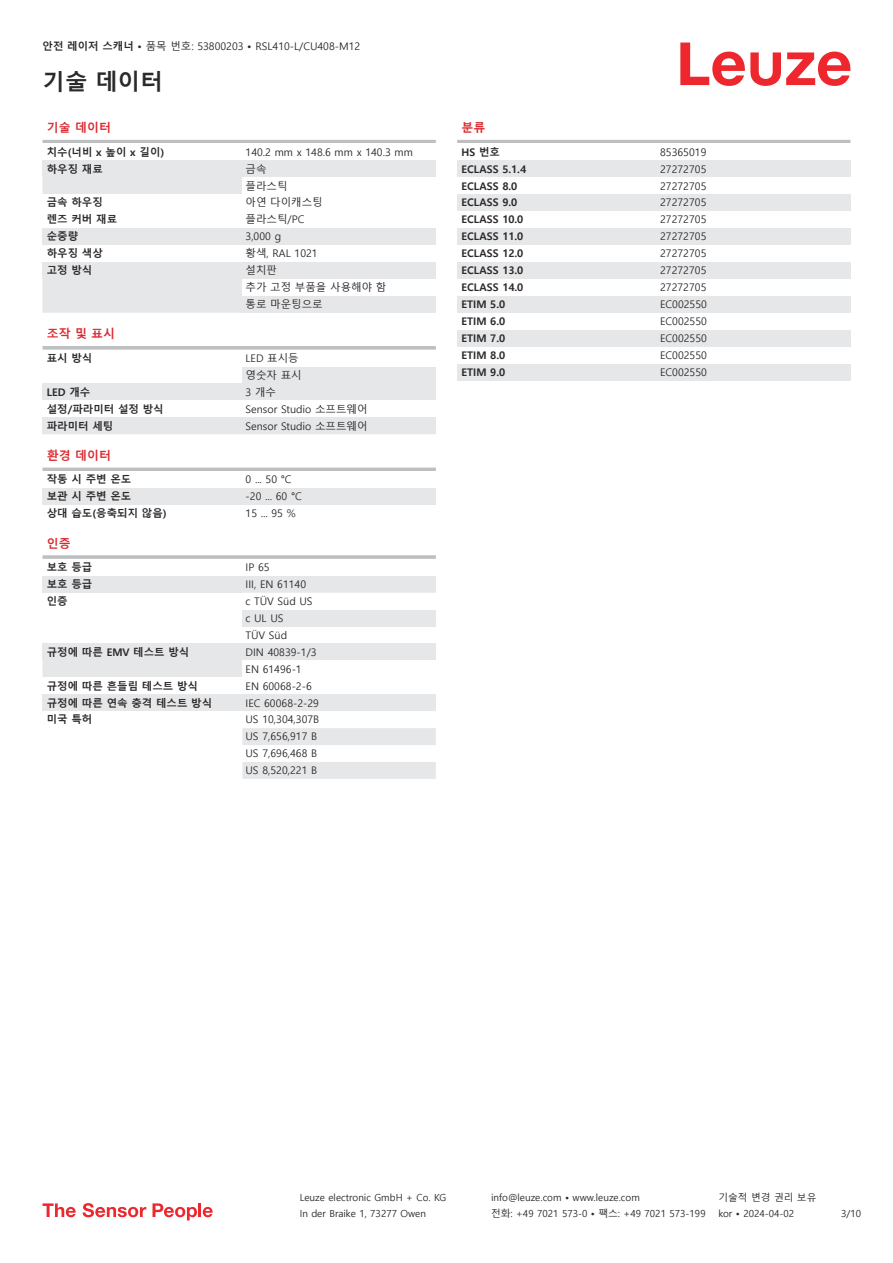
<style>
.page{position:relative;width:893px;height:1263px;background:#fff}
.page>*{position:absolute;margin:0;border:0;box-sizing:border-box;transform-origin:0 0}
.t1{font:700 22.5px "Malgun Gothic";color:#2b292a}
.t2{font:700 12px "Malgun Gothic";color:#db2a30}
.t3{font:10.5px/17px "Malgun Gothic";color:#2b292a}
.t4{font:700 10.5px "Malgun Gothic";color:#2b292a}
.t5{font:9.75px "Malgun Gothic";color:#2b292a}
.s1{font-weight:700}
</style>
<div class="page">
<svg style="left:680px;top:43px;width:170px;height:43px"></svg>
<svg style="left:43px;top:177px;width:199px;height:500px"></svg>
<hr style="left:43px;top:140px;width:393px;height:3px;background:#bdbfc1">
<div style="left:43px;top:160px;width:199px;height:17px;background:#e6e7e9"></div>
<div style="left:242px;top:160px;width:194px;height:17px;background:#e6e7e9"></div>
<div style="left:43px;top:194px;width:199px;height:17px;background:#fff"></div>
<div style="left:43px;top:211px;width:199px;height:17px;background:#fff"></div>
<div style="left:43px;top:228px;width:199px;height:17px;background:#e6e7e9"></div>
<div style="left:242px;top:228px;width:194px;height:17px;background:#e6e7e9"></div>
<div style="left:43px;top:245px;width:199px;height:17px;background:#fff"></div>
<div style="left:43px;top:262px;width:199px;height:17px;background:#e6e7e9"></div>
<div style="left:242px;top:262px;width:194px;height:51px;background:#e6e7e9"></div>
<div style="left:242px;top:279px;width:194px;height:17px;background:#fff"></div>
<div style="left:43px;top:330px;width:393px;height:18px;background:#fff"></div>
<svg style="left:43px;top:346px;width:393px;height:4px;background:#c3c5c7"></svg>
<div style="left:43px;top:350px;width:199px;height:17px;background:#fff"></div>
<div style="left:242px;top:367px;width:194px;height:16px;background:#e6e7e9"></div>
<div style="left:43px;top:383px;width:199px;height:17px;background:#e6e7e9"></div>
<div style="left:242px;top:383px;width:194px;height:17px;background:#e6e7e9"></div>
<div style="left:43px;top:400px;width:199px;height:17px;background:#fff"></div>
<div style="left:43px;top:417px;width:199px;height:17px;background:#e6e7e9"></div>
<div style="left:242px;top:417px;width:194px;height:17px;background:#e6e7e9"></div>
<div style="left:43px;top:451px;width:393px;height:18px;background:#fff"></div>
<hr style="left:43px;top:468px;width:393px;height:3px;background:#bdbfc1">
<div style="left:43px;top:471px;width:199px;height:17px;background:#fff"></div>
<div style="left:43px;top:488px;width:199px;height:17px;background:#e6e7e9"></div>
<div style="left:242px;top:488px;width:194px;height:17px;background:#e6e7e9"></div>
<div style="left:43px;top:505px;width:199px;height:17px;background:#fff"></div>
<div style="left:43px;top:539px;width:393px;height:18px;background:#fff"></div>
<hr style="left:43px;top:555px;width:393px;height:4px;background:#c6c8c9">
<div style="left:43px;top:559px;width:199px;height:17px;background:#fff"></div>
<div style="left:43px;top:576px;width:199px;height:17px;background:#e6e7e9"></div>
<div style="left:242px;top:576px;width:194px;height:17px;background:#e6e7e9"></div>
<div style="left:43px;top:593px;width:199px;height:17px;background:#fff"></div>
<svg style="left:242px;top:626px;width:194px;height:1px"></svg>
<div style="left:242px;top:610px;width:194px;height:16px;background:#e6e7e9"></div>
<div style="left:43px;top:643px;width:199px;height:17px;background:#e6e7e9"></div>
<div style="left:242px;top:643px;width:194px;height:17px;background:#e6e7e9"></div>
<div style="left:43px;top:694px;width:199px;height:17px;background:#e6e7e9"></div>
<div style="left:242px;top:694px;width:194px;height:17px;background:#e6e7e9"></div>
<svg style="left:242px;top:728px;width:194px;height:51px"></svg>
<hr style="left:457px;top:140px;width:393px;height:3px;background:#bdbfc1">
<div style="left:457px;top:160px;width:200px;height:17px;background:#e6e7e9"></div>
<div style="left:657px;top:160px;width:193px;height:17px;background:#e6e7e9"></div>
<div style="left:457px;top:194px;width:200px;height:17px;background:#e6e7e9"></div>
<div style="left:657px;top:194px;width:193px;height:17px;background:#e6e7e9"></div>
<div style="left:457px;top:228px;width:200px;height:17px;background:#e6e7e9"></div>
<div style="left:657px;top:228px;width:193px;height:17px;background:#e6e7e9"></div>
<div style="left:457px;top:262px;width:200px;height:17px;background:#e6e7e9"></div>
<div style="left:657px;top:262px;width:193px;height:17px;background:#e6e7e9"></div>
<div style="left:457px;top:296px;width:200px;height:17px;background:#e6e7e9"></div>
<div style="left:657px;top:296px;width:193px;height:17px;background:#e6e7e9"></div>
<div style="left:457px;top:330px;width:200px;height:17px;background:#e6e7e9"></div>
<div style="left:657px;top:330px;width:193px;height:17px;background:#e6e7e9"></div>
<div style="left:457px;top:364px;width:200px;height:16px;background:#e6e7e9"></div>
<div style="left:657px;top:364px;width:193px;height:16px;background:#e6e7e9"></div>
<svg style="left:43px;top:1203px;width:33px;height:14px"></svg>
<svg style="left:83px;top:1203px;width:63px;height:14px"></svg>
<svg style="left:153px;top:1203px;width:44px;height:17px"></svg>
<hr style="left:198px;top:1203px;width:3px;height:14px;background:#ed272d">
<svg style="left:203px;top:1207px;width:10px;height:10px"></svg>
<p class="t3" style="left:43px;top:38px;width:319px"><span class="s1">안전 레이저 스캐너 •</span> 품목 번호: 53800203 <span class="s1">•</span> RSL410-L/CU408-M12</p>
<h1 class="t1" style="left:43px;top:69px;width:122px">기술 데이터</h1>
<p class="t2" style="left:47px;top:121px;width:66px">기술 데이터</p>
<p class="t4" style="left:47px;top:146px;width:119px">치수(너비 x 높이 x 길이)</p>
<p class="t3" style="left:246px;top:144px;width:169px">140.2 mm x 148.6 mm x 140.3 mm</p>
<p class="t4" style="left:47px;top:163px;width:58px">하우징 재료</p>
<p class="t3" style="left:246px;top:161px;width:43px">금속 플라스틱</p>
<p class="t4" style="left:47px;top:196px;width:58px">금속 하우징</p>
<p class="t3" style="left:246px;top:194px;width:79px">아연 다이캐스팅</p>
<p class="t4" style="left:47px;top:213px;width:72px">렌즈 커버 재료</p>
<p class="t3" style="left:246px;top:211px;width:60px">플라스틱/PC</p>
<p class="t4" style="left:47px;top:230px;width:33px">순중량</p>
<p class="t3" style="left:246px;top:228px;width:37px">3,000 g</p>
<p class="t4" style="left:47px;top:247px;width:58px">하우징 색상</p>
<p class="t3" style="left:246px;top:245px;width:74px">황색, RAL 1021</p>
<p class="t4" style="left:47px;top:264px;width:47px">고정 방식</p>
<p class="t3" style="left:246px;top:262px;width:142px">설치판<br>추가 고정 부품을 사용해야 함 통로 마운팅으로</p>
<p class="t2" style="left:47px;top:327px;width:70px">조작 및 표시</p>
<p class="t4" style="left:47px;top:352px;width:47px">표시 방식</p>
<p class="t3" style="left:246px;top:350px;width:58px">LED 표시등 영숫자 표시</p>
<p class="t4" style="left:47px;top:386px;width:45px">LED 개수</p>
<p class="t3" style="left:246px;top:384px;width:32px">3 개수</p>
<p class="t4" style="left:47px;top:403px;width:119px">설정/파라미터 설정 방식</p>
<p class="t3" style="left:246px;top:401px;width:124px">Sensor Studio 소프트웨어</p>
<p class="t4" style="left:47px;top:419px;width:68px">파라미터 세팅</p>
<p class="t3" style="left:246px;top:417px;width:124px">Sensor Studio 소프트웨어</p>
<p class="t2" style="left:47px;top:448px;width:66px">환경 데이터</p>
<p class="t4" style="left:47px;top:473px;width:86px">작동 시 주변 온도</p>
<p class="t3" style="left:246px;top:471px;width:48px">0 ... 50 °C</p>
<p class="t4" style="left:47px;top:490px;width:86px">보관 시 주변 온도</p>
<p class="t3" style="left:246px;top:488px;width:58px">-20 ... 60 °C</p>
<p class="t4" style="left:47px;top:507px;width:121px">상대 습도(응축되지 않음)</p>
<p class="t3" style="left:246px;top:505px;width:51px">15 ... 95 %</p>
<p class="t2" style="left:47px;top:536px;width:25px">인증</p>
<p class="t4" style="left:47px;top:561px;width:47px">보호 등급</p>
<p class="t3" style="left:246px;top:559px;width:26px">IP 65</p>
<p class="t4" style="left:47px;top:578px;width:47px">보호 등급</p>
<p class="t3" style="left:246px;top:576px;width:62px">III, EN 61140</p>
<p class="t4" style="left:47px;top:595px;width:22px">인증</p>
<p class="t3" style="left:246px;top:593px;width:68px">c TÜV Süd US c UL US<br>TÜV Süd</p>
<p class="t4" style="left:47px;top:646px;width:144px">규정에 따른 EMV 테스트 방식</p>
<p class="t3" style="left:246px;top:644px;width:73px">DIN 40839-1/3<br>EN 61496-1</p>
<p class="t4" style="left:47px;top:679px;width:153px">규정에 따른 흔들림 테스트 방식</p>
<p class="t3" style="left:246px;top:677px;width:68px">EN 60068-2-6</p>
<p class="t4" style="left:47px;top:696px;width:167px">규정에 따른 연속 충격 테스트 방식</p>
<p class="t3" style="left:246px;top:694px;width:75px">IEC 60068-2-29</p>
<p class="t4" style="left:47px;top:713px;width:47px">미국 특허</p>
<p class="t3" style="left:246px;top:711px;width:75px">US 10,304,307B<br>US 7,656,917 B<br>US 7,696,468 B<br>US 8,520,221 B</p>
<p class="t2" style="left:461px;top:121px;width:25px">분류</p>
<p class="t4" style="left:461px;top:146px;width:40px">HS 번호</p>
<p class="t3" style="left:660px;top:144px;width:48px">85365019</p>
<p class="t4" style="left:461px;top:163px;width:66px">ECLASS 5.1.4</p>
<p class="t3" style="left:660px;top:161px;width:48px">27272705</p>
<p class="t4" style="left:461px;top:179px;width:57px">ECLASS 8.0</p>
<p class="t3" style="left:660px;top:177px;width:48px">27272705</p>
<p class="t4" style="left:461px;top:196px;width:57px">ECLASS 9.0</p>
<p class="t3" style="left:660px;top:194px;width:48px">27272705</p>
<p class="t4" style="left:461px;top:213px;width:63px">ECLASS 10.0</p>
<p class="t3" style="left:660px;top:211px;width:48px">27272705</p>
<p class="t4" style="left:461px;top:230px;width:63px">ECLASS 11.0</p>
<p class="t3" style="left:660px;top:228px;width:48px">27272705</p>
<p class="t4" style="left:461px;top:247px;width:63px">ECLASS 12.0</p>
<p class="t3" style="left:660px;top:245px;width:48px">27272705</p>
<p class="t4" style="left:461px;top:264px;width:63px">ECLASS 13.0</p>
<p class="t3" style="left:660px;top:262px;width:48px">27272705</p>
<p class="t4" style="left:461px;top:281px;width:63px">ECLASS 14.0</p>
<p class="t3" style="left:660px;top:279px;width:48px">27272705</p>
<p class="t4" style="left:461px;top:298px;width:45px">ETIM 5.0</p>
<p class="t3" style="left:660px;top:296px;width:48px">EC002550</p>
<p class="t4" style="left:461px;top:315px;width:45px">ETIM 6.0</p>
<p class="t3" style="left:660px;top:313px;width:48px">EC002550</p>
<p class="t4" style="left:461px;top:332px;width:45px">ETIM 7.0</p>
<p class="t3" style="left:660px;top:330px;width:48px">EC002550</p>
<p class="t4" style="left:461px;top:349px;width:45px">ETIM 8.0</p>
<p class="t3" style="left:660px;top:347px;width:48px">EC002550</p>
<p class="t4" style="left:461px;top:366px;width:45px">ETIM 9.0</p>
<p class="t3" style="left:660px;top:364px;width:48px">EC002550</p>
<p class="t5" style="left:300px;top:1192px;width:148px">Leuze electronic GmbH + Co. KG</p>
<p class="t5" style="left:491px;top:1192px;width:150px">info@leuze.com • www.leuze.com</p>
<p class="t5" style="left:718px;top:1192px;width:100px">기술적 변경 권리 보유</p>
<p class="t5" style="left:300px;top:1208px;width:128px">In der Braike 1, 73277 Owen</p>
<p class="t5" style="left:491px;top:1208px;width:216px">전화: +49 7021 573-0 • 팩스: +49 7021 573-199</p>
<p class="t5" style="left:718px;top:1208px;width:77px">kor • 2024-04-02</p>
<p class="t5" style="left:841px;top:1208px;width:21px">3/10</p>
</div>
